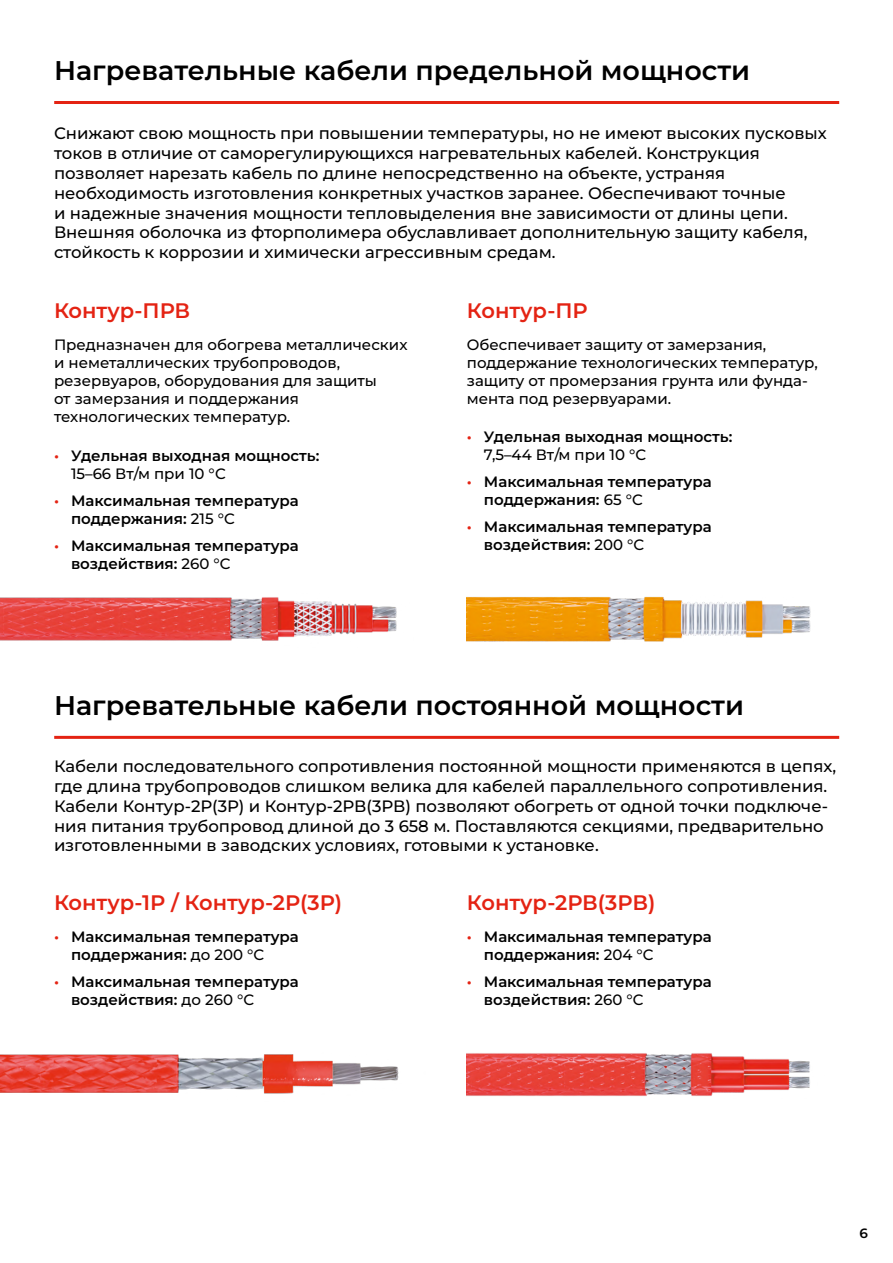
<style>
.page{position:relative;width:893px;height:1263px;background:#fff}
.page>*{position:absolute;margin:0;border:0;box-sizing:border-box;transform-origin:0 0}
.t1{font:600 27px "Montserrat";color:#000}
.t2{font:600 21px "Montserrat";color:#e42313}
.t3{font:500 16.5px/19.8px "Montserrat";color:#000}
.t4{font:600 15px/18px "Montserrat";color:#000}
.t5{font:500 15px/18px "Montserrat";color:#000}
.t6{font:600 13.5px "Montserrat";color:#000}
.s1{color:#e42313}
.s2{font-weight:500}
</style>
<div class="page">
<hr style="left:54px;top:101px;width:785px;height:3px;background:#e42313">
<hr style="left:54px;top:736px;width:785px;height:3px;background:#e42313">
<img style="left:467px;top:1053px;width:343px;height:43px">
<img style="left:467px;top:596px;width:344px;height:46px">
<img style="left:0;top:1054px;width:399px;height:40px">
<img style="left:0;top:597px;width:397px;height:44px">
<h1 class="t1" style="left:54px;top:51px;width:698px">Нагревательные кабели предельной мощности</h1>
<p class="t3" style="left:54px;top:123px;width:774px">Снижают свою мощность при повышении температуры, но не имеют высоких пусковых токов в отличие от саморегулирующихся нагревательных кабелей. Конструкция позволяет нарезать кабель по длине непосредственно на объекте, устраняя необходимость изготовления конкретных участков заранее. Обеспечивают точные<br>и надежные значения мощности тепловыделения вне зависимости от длины цепи.<br>Внешняя оболочка из фторполимера обуславливает дополнительную защиту кабеля, стойкость к коррозии и химически агрессивным средам.</p>
<p class="t2" style="left:54px;top:296px;width:138px">Контур-ПРВ</p>
<p class="t2" style="left:467px;top:296px;width:122px">Контур-ПР</p>
<p class="t5" style="left:54px;top:335px;width:355px">Предназначен для обогрева металлических и неметаллических трубопроводов, резервуаров, оборудования для защиты<br>от замерзания и поддержания технологических температур.</p>
<p class="t5" style="left:467px;top:335px;width:352px">Обеспечивает защиту от замерзания, поддержание технологических температур, защиту от промерзания грунта или фунда&shy;мента под резервуарами.</p>
<p class="t4" style="left:71px;top:446px;width:250px;text-indent:-17px"><span class="s1">•</span> Удельная выходная мощность:<br><span class="s2">15–66 Вт/м при 10 °C</span></p>
<p class="t4" style="left:71px;top:491px;width:229px;text-indent:-17px"><span class="s1">•</span> Максимальная температура поддержания: <span class="s2">215 °C</span></p>
<p class="t4" style="left:71px;top:536px;width:229px;text-indent:-17px"><span class="s1">•</span> Максимальная температура воздействия: <span class="s2">260 °C</span></p>
<p class="t4" style="left:484px;top:427px;width:250px;text-indent:-17px"><span class="s1">•</span> Удельная выходная мощность:<br><span class="s2">7,5–44 Вт/м при 10 °C</span></p>
<p class="t4" style="left:484px;top:472px;width:229px;text-indent:-17px"><span class="s1">•</span> Максимальная температура поддержания: <span class="s2">65 °C</span></p>
<p class="t4" style="left:484px;top:517px;width:229px;text-indent:-17px"><span class="s1">•</span> Максимальная температура воздействия: <span class="s2">200 °C</span></p>
<h1 class="t1" style="left:54px;top:686px;width:692px">Нагревательные кабели постоянной мощности</h1>
<p class="t3" style="left:54px;top:756px;width:784px">Кабели последовательного сопротивления постоянной мощности применяются в цепях, где длина трубопроводов слишком велика для кабелей параллельного сопротивления.<br>Кабели Контур-2Р(3Р) и Контур-2РВ(3РВ) позволяют обогреть от одной точки подключе&shy;ния питания трубопровод длиной до 3 658 м. Поставляются секциями, предварительно изготовленными в заводских условиях, готовыми к установке.</p>
<p class="t2" style="left:54px;top:888px;width:289px">Контур-1Р / Контур-2Р(3Р)</p>
<p class="t4" style="left:71px;top:927px;width:229px;text-indent:-17px"><span class="s1">•</span> Максимальная температура поддержания: <span class="s2">до 200 °C</span></p>
<p class="t4" style="left:71px;top:972px;width:229px;text-indent:-17px"><span class="s1">•</span> Максимальная температура воздействия: <span class="s2">до 260 °C</span></p>
<p class="t2" style="left:467px;top:888px;width:190px">Контур-2РВ(3РВ)</p>
<p class="t4" style="left:484px;top:927px;width:229px;text-indent:-17px"><span class="s1">•</span> Максимальная температура поддержания: <span class="s2">204 °C</span></p>
<p class="t4" style="left:484px;top:972px;width:229px;text-indent:-17px"><span class="s1">•</span> Максимальная температура воздействия: <span class="s2">260 °C</span></p>
<p class="t6" style="left:860px;top:1224px;width:10px">6</p>
</div>
